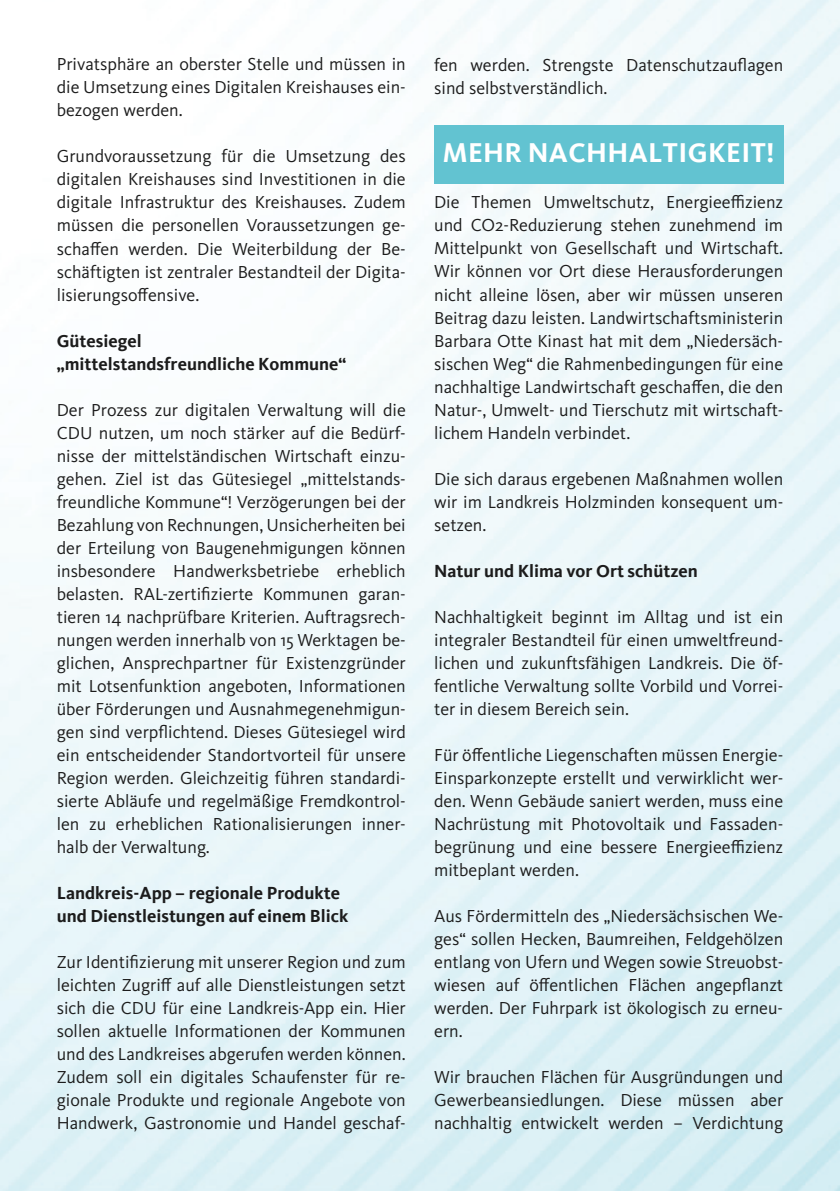
<style>
.page{position:relative;width:840px;height:1191px;background:#fff}
.page>*{position:absolute;margin:0;border:0;box-sizing:border-box;transform-origin:0 0}
.t1{font:700 28px "Kievit";letter-spacing:.015em;color:#fff}
.t2{font:18px/23px "Kievit Pro";color:#1c1c1c;text-align:justify}
.t3{font:700 18px/23px "Kievit";color:#1c1c1c}
</style>
<div class="page">
<img style="left:0;top:0;width:839px;height:1191px">
<div style="left:434px;top:125px;width:348px;height:58px;background:#62c3d1"></div>
<p class="t2" style="left:57px;top:53px;width:350px">Privatsphäre an oberster Stelle und müssen in die Umsetzung eines Digitalen Kreishauses ein&shy;bezogen werden.</p>
<p class="t2" style="left:57px;top:145px;width:350px">Grundvoraussetzung für die Umsetzung des digitalen Kreishauses sind Investitionen in die digitale Infrastruktur des Kreishauses. Zudem müssen die personellen Voraussetzungen ge&shy;schaffen werden. Die Weiterbildung der Be&shy;schäftigten ist zentraler Bestandteil der Digita&shy;lisierungsoffensive.</p>
<p class="t3" style="left:57px;top:329px;width:291px">Gütesiegel<br>„mittelstandsfreundliche Kommune“</p>
<p class="t2" style="left:57px;top:398px;width:350px">Der Prozess zur digitalen Verwaltung will die CDU nutzen, um noch stärker auf die Bedürf&shy;nisse der mittelständischen Wirtschaft einzu&shy;gehen. Ziel ist das Gütesiegel „mittelstands&shy;freundliche Kommune“! Verzögerungen bei der Bezahlung von Rechnungen, Unsicherheiten bei der Erteilung von Baugenehmigungen können insbesondere Handwerksbetriebe erheblich belasten. RAL-zertifizierte Kommunen garan&shy;tieren 14 nachprüfbare Kriterien. Auftragsrech&shy;nungen werden innerhalb von 15 Werktagen be&shy;glichen, Ansprechpartner für Existenzgründer mit Lotsenfunktion angeboten, Informationen über Förderungen und Ausnahmegenehmigun&shy;gen sind verpflichtend. Dieses Gütesiegel wird ein entscheidender Standortvorteil für unsere Region werden. Gleichzeitig führen standardi&shy;sierte Abläufe und regelmäßige Fremdkontrol&shy;len zu erheblichen Rationalisierungen inner&shy;halb der Verwaltung.</p>
<p class="t3" style="left:57px;top:881px;width:293px">Landkreis-App – regionale Produkte und Dienstleistungen auf einem Blick</p>
<p class="t2" style="left:57px;top:950px;width:350px">Zur Identifizierung mit unserer Region und zum leichten Zugriff auf alle Dienstleistungen setzt sich die CDU für eine Landkreis-App ein. Hier sollen aktuelle Informationen der Kommunen und des Landkreises abgerufen werden können.<br>Zudem soll ein digitales Schaufenster für re&shy;gionale Produkte und regionale Angebote von Handwerk, Gastronomie und Handel geschaf-</p>
<p class="t2" style="left:434px;top:53px;width:350px">fen werden. Strengste Datenschutzauflagen sind selbstverständlich.</p>
<h1 class="t1" style="left:442px;top:137px;width:333px">MEHR NACHHALTIGKEIT!</h1>
<p class="t2" style="left:434px;top:191px;width:350px">Die Themen Umweltschutz, Energieeffizienz und CO2-Reduzierung stehen zunehmend im Mittelpunkt von Gesellschaft und Wirtschaft.<br>Wir können vor Ort diese Herausforderungen nicht alleine lösen, aber wir müssen unseren Beitrag dazu leisten. Landwirtschaftsministerin Barbara Otte Kinast hat mit dem „Niedersäch&shy;sischen Weg“ die Rahmenbedingungen für eine nachhaltige Landwirtschaft geschaffen, die den Natur-, Umwelt- und Tierschutz mit wirtschaft&shy;lichem Handeln verbindet.</p>
<p class="t2" style="left:434px;top:467px;width:350px">Die sich daraus ergebenen Maßnahmen wollen wir im Landkreis Holzminden konsequent um&shy;setzen.</p>
<p class="t3" style="left:434px;top:559px;width:265px">Natur und Klima vor Ort schützen</p>
<p class="t2" style="left:434px;top:605px;width:350px">Nachhaltigkeit beginnt im Alltag und ist ein integraler Bestandteil für einen umweltfreund&shy;lichen und zukunftsfähigen Landkreis. Die öf&shy;fentliche Verwaltung sollte Vorbild und Vorrei&shy;ter in diesem Bereich sein.</p>
<p class="t2" style="left:434px;top:743px;width:350px">Für öffentliche Liegenschaften müssen Energie-Einsparkonzepte erstellt und verwirklicht wer&shy;den. Wenn Gebäude saniert werden, muss eine Nachrüstung mit Photovoltaik und Fassaden&shy;begrünung und eine bessere Energieeffizienz mitbeplant werden.</p>
<p class="t2" style="left:434px;top:904px;width:350px">Aus Fördermitteln des „Niedersächsischen We&shy;ges“ sollen Hecken, Baumreihen, Feldgehölzen entlang von Ufern und Wegen sowie Streuobst&shy;wiesen auf öffentlichen Flächen angepflanzt werden. Der Fuhrpark ist ökologisch zu erneu&shy;ern.</p>
<p class="t2" style="left:434px;top:1065px;width:350px">Wir brauchen Flächen für Ausgründungen und Gewerbeansiedlungen. Diese müssen aber nachhaltig entwickelt werden – Verdichtung</p>
</div>
